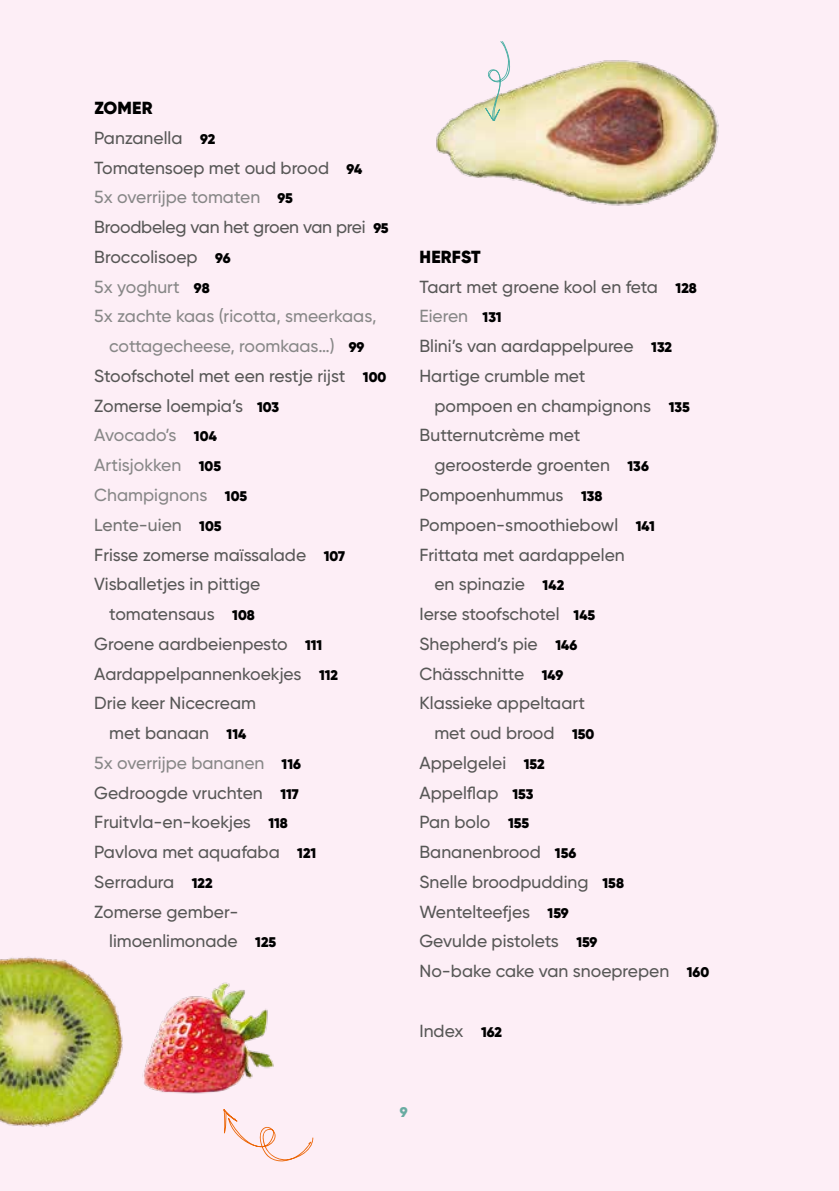
<style>
.page{position:relative;width:839px;height:1191px;background:#fff}
.page>*{position:absolute;margin:0;border:0;box-sizing:border-box;transform-origin:0 0}
.t1{font:500 17.5px/29.8px "Gilroy";color:#575756}
.t2{font:500 17.5px "Gilroy";color:#878787}
.t3{font:500 17.5px "Gilroy";color:#727271}
.t4{font:900 17.5px "Gilroy";letter-spacing:.01em;color:#000}
.t5{font:900 14px "Gilroy";color:#68aba1}
.s1{font-weight:900;font-size:14px;color:#000}
.s2{font-weight:900;color:#000}
.s3{color:#878787}
</style>
<div class="page">
<div style="left:0;top:0;width:838px;height:1191px;background:#fdeef6"></div>
<img style="left:436px;top:60px;width:283px;height:146px">
<img style="left:0;top:956px;width:123px;height:171px">
<img style="left:142px;top:982px;width:132px;height:112px">
<svg style="left:223px;top:1109px;width:90px;height:53px"></svg>
<svg style="left:485px;top:41px;width:25px;height:80px"></svg>
<p class="t4" style="left:94px;top:97px;width:60px">ZOMER</p>
<p class="t1" style="left:94px;top:123px;width:122px">Panzanella <span class="s1">92</span></p>
<p class="t1" style="left:94px;top:152px;width:269px">Tomatensoep met oud brood <span class="s1">94</span></p>
<p class="t2" style="left:94px;top:186px;width:200px">5x overrijpe tomaten <span class="s1">95</span></p>
<p class="t1" style="left:94px;top:212px;width:295px">Broodbeleg van het groen van prei <span class="s1">95</span></p>
<p class="t1" style="left:94px;top:242px;width:138px">Broccolisoep <span class="s1">96</span></p>
<p class="t2" style="left:94px;top:276px;width:117px">5x yoghurt <span class="s1">98</span></p>
<p class="t2" style="left:94px;top:305px;width:284px">5x zachte kaas (ricotta, smeerkaas,</p>
<p class="t2" style="left:109px;top:335px;width:256px">cottagecheese, roomkaas…) <span class="s1">99</span></p>
<p class="t1" style="left:94px;top:361px;width:293px">Stoofschotel met een restje rijst <span class="s1">100</span></p>
<p class="t1" style="left:94px;top:390px;width:186px">Zomerse loempia’s <span class="s1">103</span></p>
<p class="t2" style="left:94px;top:424px;width:124px">Avocado’s <span class="s1">104</span></p>
<p class="t2" style="left:94px;top:454px;width:128px">Artisjokken <span class="s1">105</span></p>
<p class="t2" style="left:94px;top:484px;width:154px">Champignons <span class="s1">105</span></p>
<p class="t3" style="left:94px;top:514px;width:129px">Lente-uien <span class="s1">105</span></p>
<p class="t1" style="left:94px;top:539px;width:252px">Frisse zomerse maïssalade <span class="s1">107</span></p>
<p class="t1" style="left:94px;top:569px;width:167px">Visballetjes in pittige</p>
<p class="t1" style="left:109px;top:599px;width:147px">tomatensaus <span class="s1">108</span></p>
<p class="t1" style="left:94px;top:628px;width:229px">Groene aardbeienpesto <span class="s1">111</span></p>
<p class="t1" style="left:94px;top:658px;width:245px">Aardappelpannenkoekjes <span class="s1">112</span></p>
<p class="t1" style="left:94px;top:688px;width:163px">Drie keer Nicecream</p>
<p class="t1" style="left:109px;top:718px;width:138px">met banaan <span class="s1">114</span></p>
<p class="t2" style="left:94px;top:752px;width:208px">5x overrijpe bananen <span class="s1">116</span></p>
<p class="t1" style="left:94px;top:777px;width:206px">Gedroogde vruchten <span class="s1">117</span></p>
<p class="t1" style="left:94px;top:807px;width:195px">Fruitvla-en-koekjes <span class="s1">118</span></p>
<p class="t1" style="left:94px;top:837px;width:223px">Pavlova met aquafaba <span class="s1">121</span></p>
<p class="t1" style="left:94px;top:866px;width:120px">Serradura <span class="s1">122</span></p>
<p class="t1" style="left:94px;top:896px;width:146px">Zomerse gember-</p>
<p class="t1" style="left:109px;top:926px;width:168px">limoenlimonade <span class="s1">125</span></p>
<p class="t1" style="left:419px;top:242px;width:279px"><span class="s2">HERFST<br></span>Taart met groene kool en feta <span class="s1">128<br></span><span class="s3">Eieren</span> <span class="s1">131<br></span>Blini’s van aardappelpuree <span class="s1">132<br></span>Hartige crumble met</p>
<p class="t1" style="left:434px;top:390px;width:257px">pompoen en champignons <span class="s1">135</span></p>
<p class="t1" style="left:419px;top:420px;width:162px">Butternutcrème met</p>
<p class="t1" style="left:434px;top:450px;width:216px">geroosterde groenten <span class="s1">136</span></p>
<p class="t1" style="left:419px;top:480px;width:184px">Pompoenhummus <span class="s1">138</span></p>
<p class="t1" style="left:419px;top:509px;width:237px">Pompoen-smoothiebowl <span class="s1">141</span></p>
<p class="t1" style="left:419px;top:539px;width:207px">Frittata met aardappelen</p>
<p class="t1" style="left:434px;top:569px;width:131px">en spinazie <span class="s1">142</span></p>
<p class="t1" style="left:419px;top:599px;width:177px">Ierse stoofschotel <span class="s1">145</span></p>
<p class="t1" style="left:419px;top:628px;width:159px">Shepherd’s pie <span class="s1">146</span></p>
<p class="t1" style="left:419px;top:658px;width:145px">Chässchnitte <span class="s1">149</span></p>
<p class="t1" style="left:419px;top:688px;width:167px">Klassieke appeltaart</p>
<p class="t1" style="left:434px;top:718px;width:161px">met oud brood <span class="s1">150</span></p>
<p class="t1" style="left:419px;top:747px;width:127px">Appelgelei <span class="s1">152</span></p>
<p class="t1" style="left:419px;top:777px;width:115px">Appelflap <span class="s1">153</span></p>
<p class="t1" style="left:419px;top:807px;width:111px">Pan bolo <span class="s1">155</span></p>
<p class="t1" style="left:419px;top:837px;width:158px">Bananenbrood <span class="s1">156</span></p>
<p class="t1" style="left:419px;top:866px;width:206px">Snelle broodpudding <span class="s1">158</span></p>
<p class="t1" style="left:419px;top:896px;width:150px">Wentelteefjes <span class="s1">159</span></p>
<p class="t1" style="left:419px;top:926px;width:179px">Gevulde pistolets <span class="s1">159</span></p>
<p class="t1" style="left:419px;top:956px;width:291px">No-bake cake van snoeprepen <span class="s1">160</span></p>
<p class="t1" style="left:419px;top:1015px;width:84px">Index <span class="s1">162</span></p>
<p class="t5" style="left:399px;top:1103px;width:9px">9</p>
</div>
